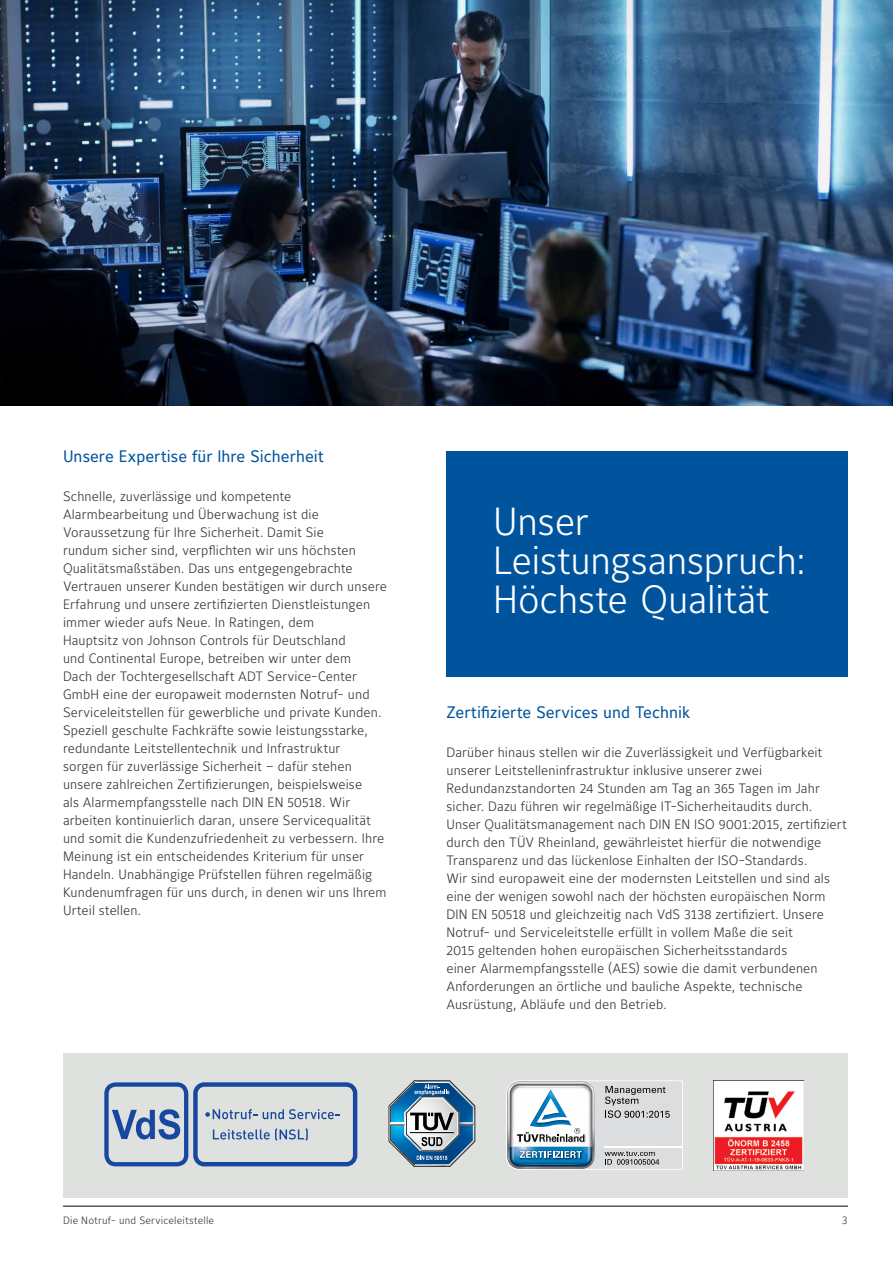
<style>
.page{position:relative;width:893px;height:1263px;background:#fff}
.page>*{position:absolute;margin:0;border:0;box-sizing:border-box;transform-origin:0 0}
.t1{font:300 38.85px/38.8px "Maurea Jci Lf ML";letter-spacing:-.005em;color:#fff}
.t2{font:16.5px "Maurea Jci Lf ML";color:#00549e}
.t3{font:300 13.5px/18px "Maurea Jci Lf ML";letter-spacing:.01em;color:#333334}
.t4{font:300 10.5px "Maurea Jci Lf ML";letter-spacing:.02em;color:#333334}
.t5{font:300 10.5px "Maurea Jci Tf ML";color:#333334}
</style>
<div class="page">
<img style="left:0;top:0;width:893px;height:405px">
<div style="left:446px;top:451px;width:402px;height:225px;background:#00549e"></div>
<div style="left:63px;top:1053px;width:785px;height:144px;background:#dfe1df"></div>
<svg style="left:389px;top:1080px;width:86px;height:87px"></svg>
<svg style="left:506px;top:1080px;width:177px;height:90px"></svg>
<div style="left:104px;top:1082px;width:84px;height:84px;border:4px solid #17479e;border-radius:9px"></div>
<svg style="left:112px;top:1109px;width:68px;height:30px"></svg>
<svg style="left:205px;top:1109px;width:52px;height:10px"></svg>
<svg style="left:263px;top:1109px;width:77px;height:10px"></svg>
<svg style="left:213px;top:1128px;width:95px;height:13px"></svg>
<div style="left:193px;top:1082px;width:164px;height:84px;border:4px solid #17479e;border-radius:9px"></div>
<img style="left:714px;top:1081px;width:89px;height:89px">
<hr style="left:63px;top:1206px;width:785px;height:1px;background:#000">
<p class="t2" style="left:63px;top:447px;width:262px">Unsere Expertise für Ihre Sicherheit</p>
<p class="t3" style="left:63px;top:487px;width:325px">Schnelle, zuverlässige und kompetente Alarmbearbeitung und Überwachung ist die Voraussetzung für Ihre Sicherheit. Damit Sie<br>rundum sicher sind, verpflichten wir uns höchsten Qualitätsmaßstäben. Das uns entgegengebrachte Vertrauen unserer Kunden bestätigen wir durch unsere Erfahrung und unsere zertifizierten Dienstleistungen immer wieder aufs Neue. In Ratingen, dem<br>Hauptsitz von Johnson Controls für Deutschland<br>und Continental Europe, betreiben wir unter dem<br>Dach der Tochtergesellschaft ADT Service-Center GmbH eine der europaweit modernsten Notruf- und Serviceleitstellen für gewerbliche und private Kunden.<br>Speziell geschulte Fachkräfte sowie leistungsstarke, redundante Leitstellentechnik und Infrastruktur<br>sorgen für zuverlässige Sicherheit – dafür stehen unsere zahlreichen Zertifizierungen, beispielsweise<br>als Alarmempfangsstelle nach DIN EN 50518. Wir arbeiten kontinuierlich daran, unsere Servicequalität und somit die Kundenzufriedenheit zu verbessern. Ihre Meinung ist ein entscheidendes Kriterium für unser Handeln. Unabhängige Prüfstellen führen regelmäßig Kundenumfragen für uns durch, in denen wir uns Ihrem Urteil stellen.</p>
<h1 class="t1" style="left:493px;top:501px;width:314px">Unser<br>Leistungsanspruch:<br>Höchste Qualität</h1>
<p class="t2" style="left:446px;top:702px;width:245px">Zertifizierte Services und Technik</p>
<p class="t3" style="left:446px;top:743px;width:402px">Darüber hinaus stellen wir die Zuverlässigkeit und Verfügbarkeit unserer Leitstelleninfrastruktur inklusive unserer zwei Redundanzstandorten 24 Stunden am Tag an 365 Tagen im Jahr sicher. Dazu führen wir regelmäßige IT-Sicherheitaudits durch.<br>Unser Qualitätsmanagement nach DIN EN ISO 9001:2015, zertifiziert durch den TÜV Rheinland, gewährleistet hierfür die notwendige Transparenz und das lückenlose Einhalten der ISO-Standards.<br>Wir sind europaweit eine der modernsten Leitstellen und sind als eine der wenigen sowohl nach der höchsten europäischen Norm DIN EN 50518 und gleichzeitig nach VdS 3138 zertifiziert. Unsere Notruf- und Serviceleitstelle erfüllt in vollem Maße die seit<br>2015 geltenden hohen europäischen Sicherheitsstandards<br>einer Alarmempfangsstelle (AES) sowie die damit verbundenen Anforderungen an örtliche und bauliche Aspekte, technische Ausrüstung, Abläufe und den Betrieb.</p>
<p class="t4" style="left:63px;top:1214px;width:153px">Die Notruf- und Serviceleitstelle</p>
<p class="t5" style="left:842px;top:1214px;width:7px">3</p>
</div>
